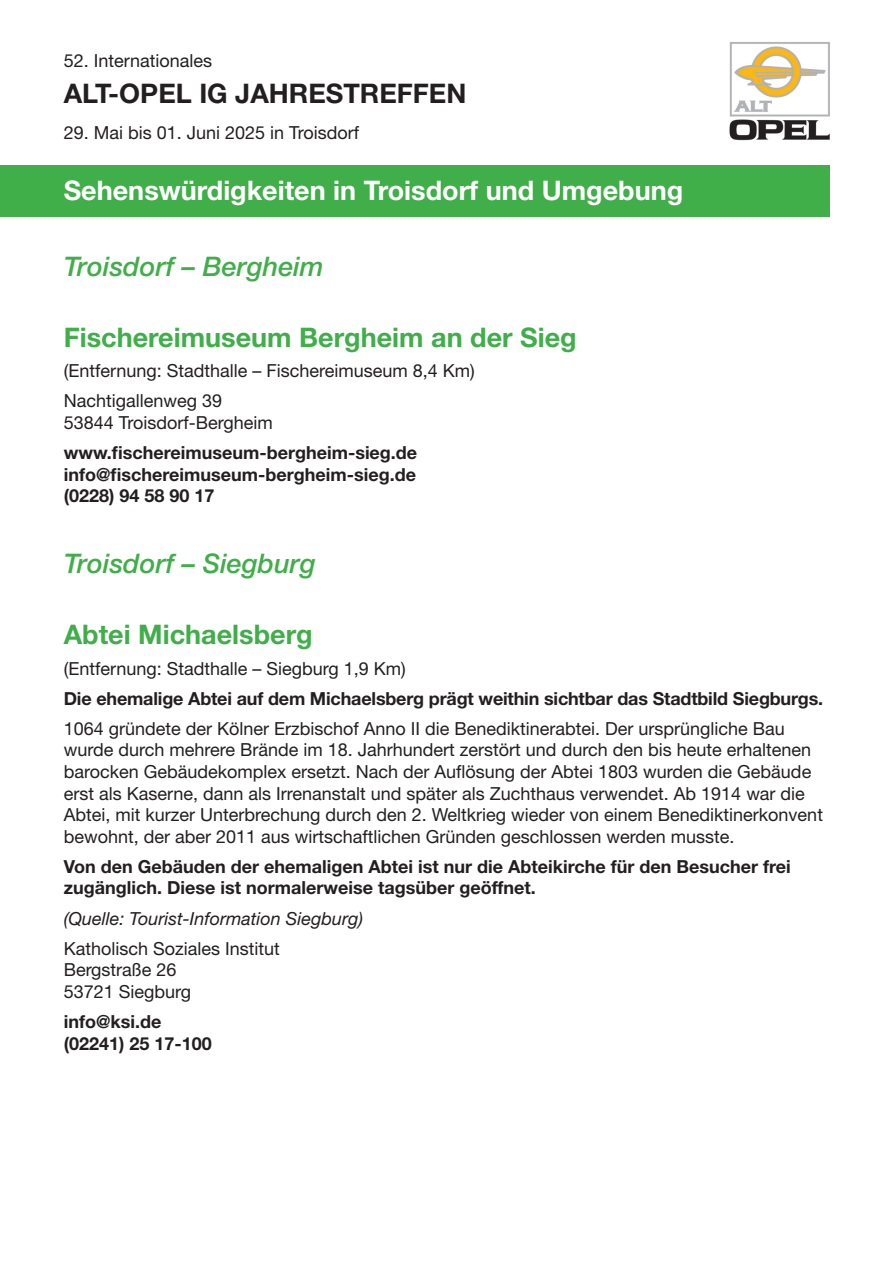
<style>
.page{position:relative;width:893px;height:1263px;background:#fff}
.page>*{position:absolute;margin:0;border:0;box-sizing:border-box;transform-origin:0 0}
.t1{font:700 27px "Helvetica Neue";color:#40ae49}
.t2{font:700 27px "Helvetica Neue";color:#fff}
.t3{font:italic 500 27px "Helvetica Neue";color:#40ae49}
.t4{font:700 27px "Helvetica Neue";color:#231f20}
.t5{font:18px/21.6px "Helvetica Neue";color:#231f20}
.t6{font:700 18px/21.6px "Helvetica Neue";color:#231f20}
.t7{font:italic 18px "Helvetica Neue";color:#231f20}
</style>
<div class="page">
<div style="left:0;top:166px;width:829px;height:51px;background:#40ae49"></div>
<img style="left:729px;top:42px;width:101px;height:99px">
<p class="t5" style="left:64px;top:50px;width:150px">52. Internationales</p>
<h1 class="t4" style="left:64px;top:77px;width:404px">ALT-OPEL IG JAHRESTREFFEN</h1>
<p class="t5" style="left:64px;top:122px;width:297px">29. Mai bis 01. Juni 2025 in Troisdorf</p>
<h1 class="t2" style="left:64px;top:173px;width:621px">Sehenswürdigkeiten in Troisdorf und Umgebung</h1>
<h1 class="t3" style="left:64px;top:251px;width:262px">Troisdorf – Bergheim</h1>
<h1 class="t1" style="left:64px;top:321px;width:514px">Fischereimuseum Bergheim an der Sieg</h1>
<p class="t5" style="left:64px;top:356px;width:413px;line-height:30.2px">(Entfernung: Stadthalle – Fischereimuseum 8,4 Km)<br>Nachtigallenweg 39</p>
<p class="t5" style="left:64px;top:412px;width:210px">53844 Troisdorf-Bergheim</p>
<p class="t6" style="left:64px;top:442px;width:355px;text-align:justify">www.fischereimuseum-bergheim-sieg.de info@fischereimuseum-bergheim-sieg.de (0228) 94 58 90 17</p>
<h1 class="t3" style="left:64px;top:548px;width:254px">Troisdorf – Siegburg</h1>
<h1 class="t1" style="left:64px;top:618px;width:250px">Abtei Michaelsberg</h1>
<p class="t5" style="left:64px;top:657px;width:343px">(Entfernung: Stadthalle – Siegburg 1,9 Km)</p>
<p class="t6" style="left:64px;top:687px;width:761px">Die ehemalige Abtei auf dem Michaelsberg prägt weithin sichtbar das Stadtbild Siegburgs.</p>
<p class="t5" style="left:64px;top:717px;width:761px">1064 gründete der Kölner Erzbischof Anno II die Benediktinerabtei. Der ursprüngliche Bau wurde durch mehrere Brände im 18. Jahrhundert zerstört und durch den bis heute erhaltenen barocken Gebäudekomplex ersetzt. Nach der Auflösung der Abtei 1803 wurden die Gebäude erst als Kaserne, dann als Irrenanstalt und später als Zuchthaus verwendet. Ab 1914 war die Abtei, mit kurzer Unterbrechung durch den 2. Weltkrieg wieder von einem Benediktinerkonvent bewohnt, der aber 2011 aus wirtschaftlichen Gründen geschlossen werden musste.</p>
<p class="t6" style="left:64px;top:855px;width:728px">Von den Gebäuden der ehemaligen Abtei ist nur die Abteikirche für den Besucher frei zugänglich. Diese ist normalerweise tagsüber geöffnet.</p>
<p class="t7" style="left:64px;top:907px;width:301px">(Quelle: Tourist-Information Siegburg)</p>
<p class="t5" style="left:64px;top:937px;width:217px">Katholisch Soziales Institut<br>Bergstraße 26<br>53721 Siegburg</p>
<p class="t6" style="left:64px;top:1010px;width:150px">info@ksi.de (02241) 25 17-100</p>
</div>
